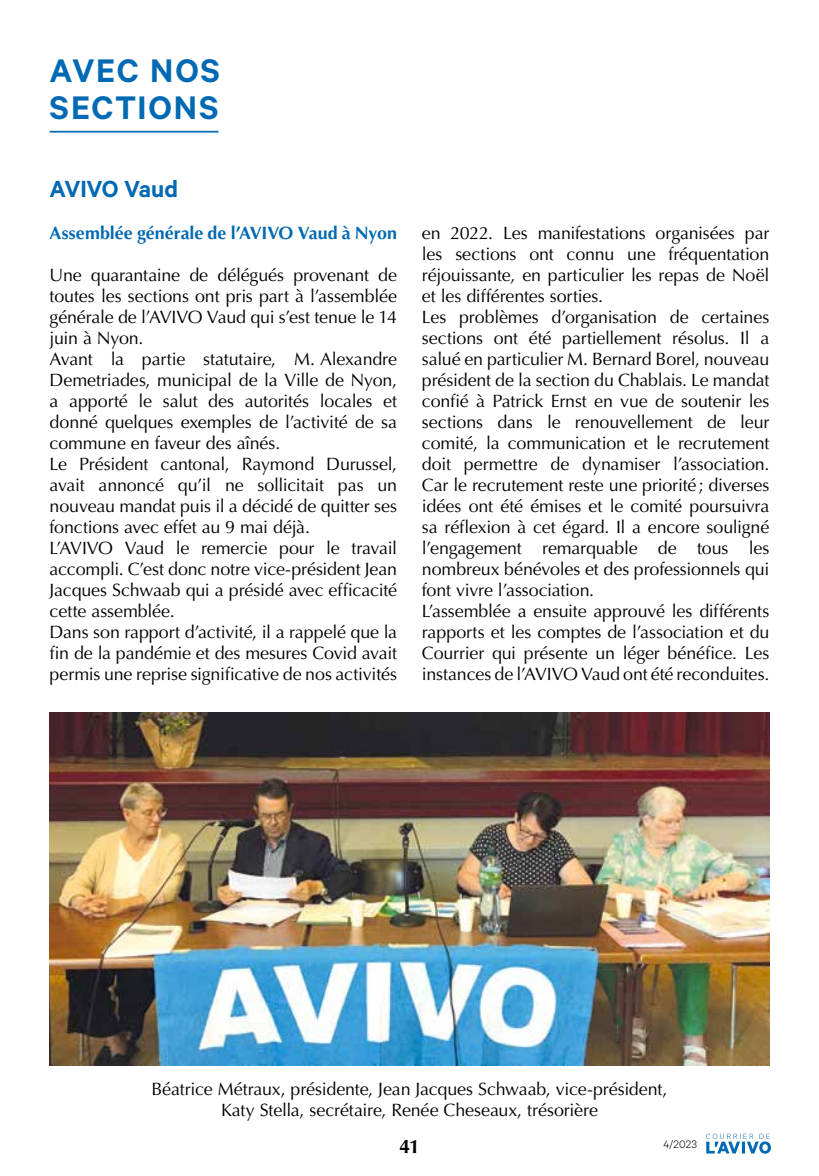
<style>
.page{position:relative;width:819px;height:1176px;background:#fff}
.page>*{position:absolute;margin:0;border:0;box-sizing:border-box;transform-origin:0 0}
.t1{font:600 36.75px/36.8px "Calibre";letter-spacing:.045em;color:#0069b4}
.t2{font:600 26.25px "Calibre";letter-spacing:-.01em;color:#0069b4}
.t3{font:700 19.25px "Optima LT Std";color:#000}
.t4{font:17.85px/21px "Optima LT Std";letter-spacing:-.01em;color:#000}
.t5{font:700 17.85px "Optima LT Std";color:#0069b4}
.t6{font:300 12.25px "Calibre";color:#000}
</style>
<div class="page">
<svg style="left:706px;top:1133px;width:64px;height:20px"></svg>
<hr style="left:50px;top:131px;width:168px;height:2px;background:#0069b4">
<img style="left:50px;top:712px;width:719px;height:353px">
<h1 class="t1" style="left:50px;top:51px;width:172px">AVEC NOS<br>SECTIONS</h1>
<h2 class="t2" style="left:50px;top:174px;width:130px">AVIVO Vaud</h2>
<p class="t5" style="left:50px;top:223px;width:349px">Assemblée générale de l’AVIVO Vaud à Nyon</p>
<p class="t4" style="left:50px;top:265px;width:349px">Une quarantaine de délégués provenant de toutes les sections ont pris part à l’assemblée générale de l’AVIVO Vaud qui s’est tenue le 14 juin à Nyon.<br>Avant la partie statutaire, M. Alexandre Demetriades, municipal de la Ville de Nyon, a apporté le salut des autorités locales et donné quelques exemples de l’activité de sa commune en faveur des aînés.<br>Le Président cantonal, Raymond Durussel, avait annoncé qu’il ne sollicitait pas un nouveau mandat puis il a décidé de quitter ses fonctions avec effet au 9 mai déjà.<br>L’AVIVO Vaud le remercie pour le travail accompli. C’est donc notre vice-président Jean Jacques Schwaab qui a présidé avec efficacité cette assemblée.<br>Dans son rapport d’activité, il a rappelé que la fin de la pandémie et des mesures Covid avait permis une reprise significative de nos activités</p>
<p class="t4" style="left:422px;top:223px;width:349px">en 2022. Les manifestations organisées par les sections ont connu une fréquentation réjouissante, en particulier les repas de Noël et les différentes sorties.<br>Les problèmes d’organisation de certaines sections ont été partiellement résolus. Il a salué en particulier M. Bernard Borel, nouveau président de la section du Chablais. Le mandat confié à Patrick Ernst en vue de soutenir les sections dans le renouvellement de leur comité, la communication et le recrutement doit permettre de dynamiser l’association.<br>Car le recrutement reste une priorité ; diverses idées ont été émises et le comité poursuivra sa réflexion à cet égard. Il a encore souligné l’engagement remarquable de tous les nombreux bénévoles et des professionnels qui font vivre l’association.<br>L’assemblée a ensuite approuvé les différents rapports et les comptes de l’association et du Courrier qui présente un léger bénéfice. Les instances de l’AVIVO Vaud ont été reconduites.</p>
<p class="t4" style="left:151px;top:1078px;width:517px;text-align:center">Béatrice Métraux, présidente, Jean Jacques Schwaab, vice-président,<br>Katy Stella, secrétaire, Renée Cheseaux, trésorière</p>
<p class="t3" style="left:399px;top:1135px;width:22px">41</p>
<p class="t6" style="left:663px;top:1137px;width:35px">4/2023</p>
</div>
